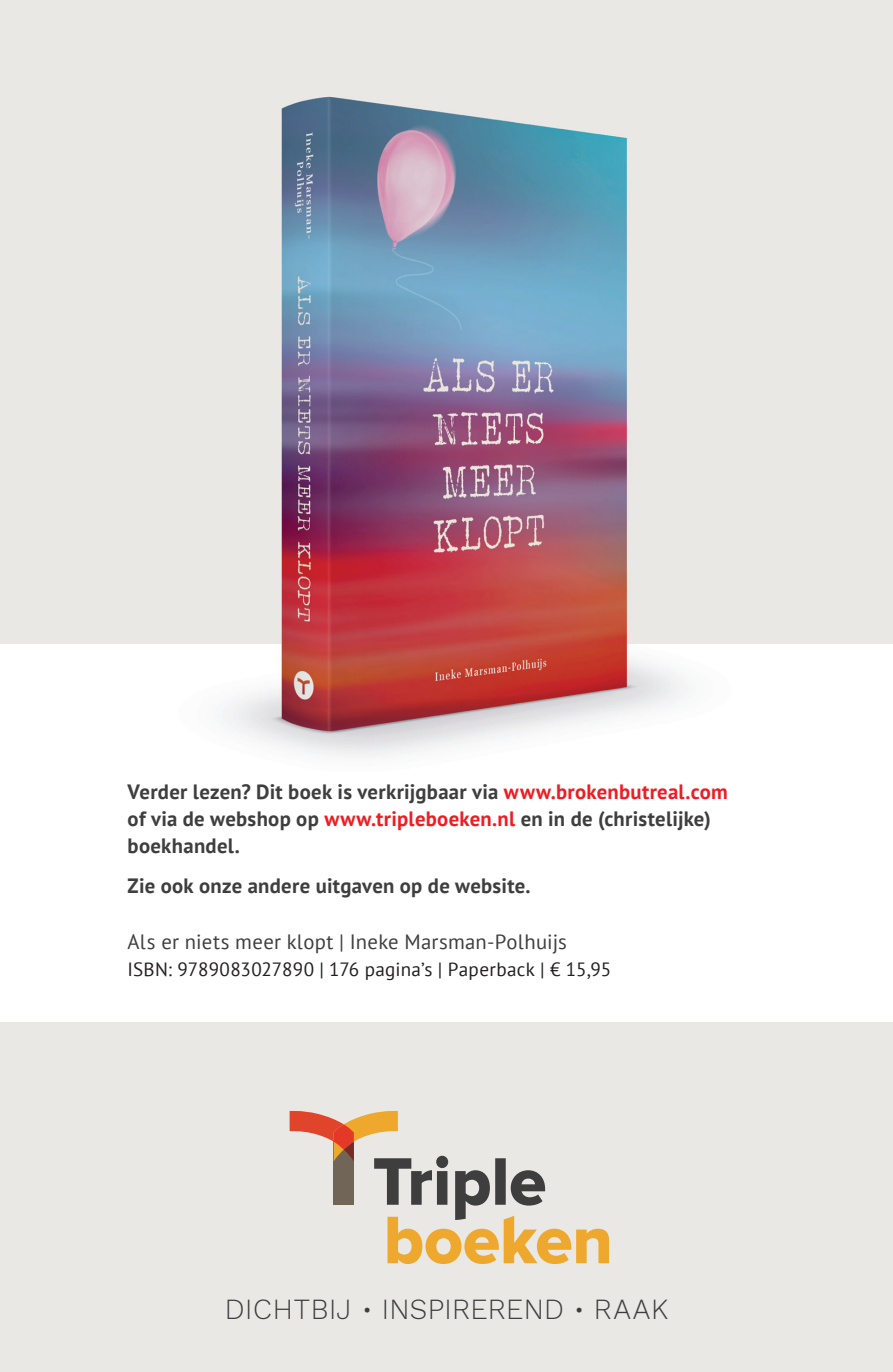
<style>
.page{position:relative;width:893px;height:1372px;background:#fff}
.page>*{position:absolute;margin:0;border:0;box-sizing:border-box;transform-origin:0 0}
.t1{font:300 28.8px "Work Sans";letter-spacing:.015em;color:#3e3e3f}
.t2{font:700 20.7px/27px "PT Sans";letter-spacing:.015em;color:#3e3e3f}
.t3{font:20.7px "PT Sans";letter-spacing:.015em;color:#3e3e3f}
.t4{font:19.12px "PT Sans";letter-spacing:.015em;color:#231f20}
.s1{color:#ee1d23}
.s2{font-size:25.88px}
</style>
<div class="page">
<div style="left:0;top:0;width:893px;height:1371px;background:#e9e8e5"></div>
<svg style="left:290px;top:1111px;width:319px;height:152px"></svg>
<div style="left:0;top:644px;width:893px;height:378px;background:#fff"></div>
<img style="left:222px;top:96px;width:467px;height:661px">
<p class="t2" style="left:128px;top:777px;width:602px">Verder lezen? Dit boek is verkrijgbaar via <span class="s1">www.brokenbutreal.com </span>of via de webshop op <span class="s1">www.tripleboeken.nl</span> en in de (christelijke) boekhandel.</p>
<p class="t2" style="left:128px;top:872px;width:405px">Zie ook onze andere uitgaven op de website.</p>
<p class="t3" style="left:128px;top:928px;width:441px">Als er niets meer klopt | Ineke Marsman-Polhuijs</p>
<p class="t4" style="left:128px;top:957px;width:485px">ISBN: 9789083027890 | 176 pagina’s | Paperback | € 15,95</p>
<h1 class="t1" style="left:225px;top:1292px;width:445px">DICHTBĲ <span class="s2">•</span> INSPIREREND <span class="s2">•</span> RAAK</h1>
</div>
